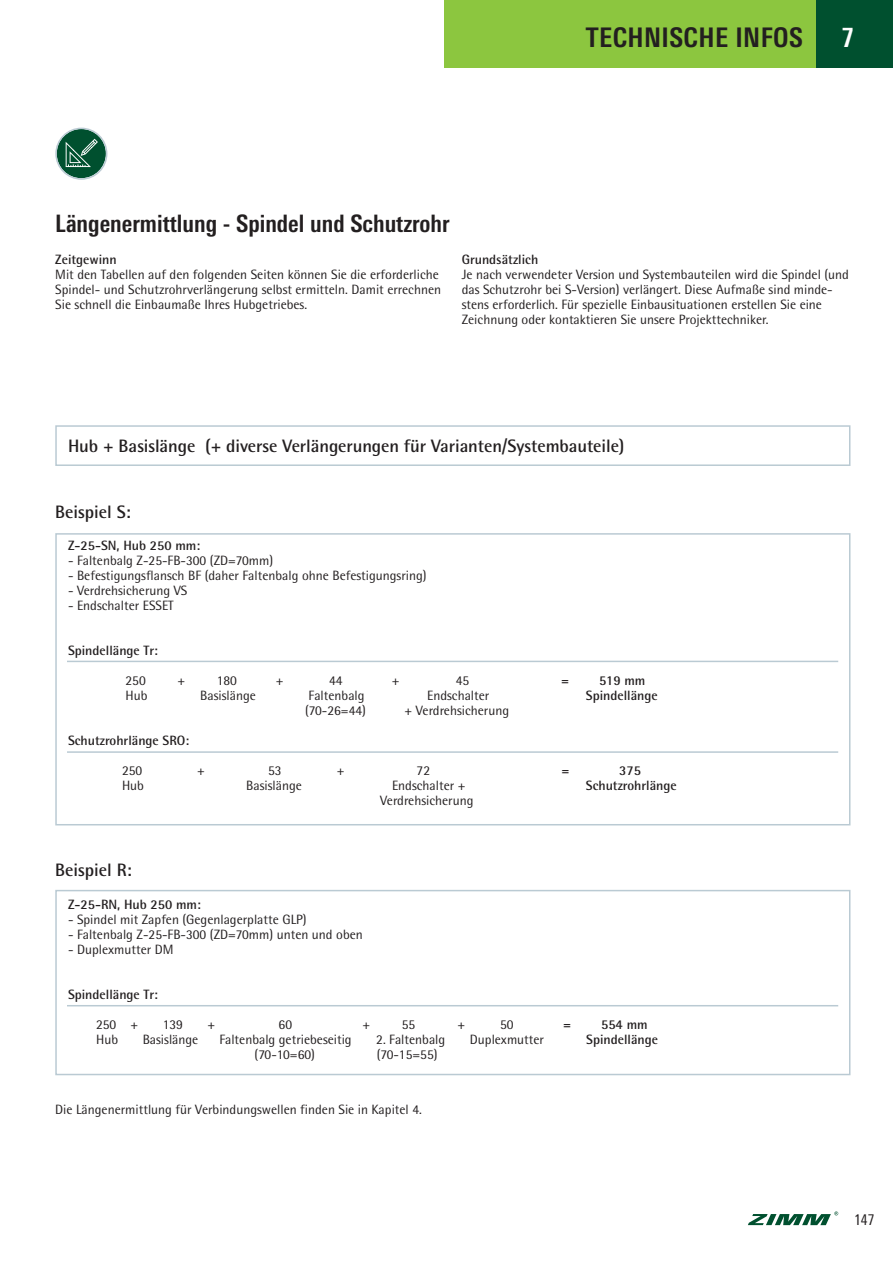
<style>
.page{position:relative;width:893px;height:1263px;background:#fff}
.page>*{position:absolute;margin:0;border:0;box-sizing:border-box;transform-origin:0 0}
.t1{font:700 condensed 27px "Linotype Univers";letter-spacing:.015em;color:#231f20}
.t2{font:700 condensed 27px "Linotype Univers";color:#fff}
.t3{font:700 condensed 24px "Linotype Univers";color:#231f20}
.t4{font:700 18px "Rotis Semi Sans";letter-spacing:-.005em;color:#231f20}
.t5{font:condensed 15px "Linotype Univers";color:#231f20}
.t6{font:13.5px/15px "Rotis Semi Sans";color:#231f20}
.t7{font:700 13.5px "Rotis Semi Sans";color:#231f20}
</style>
<div class="page">
<div style="left:444px;top:0;width:449px;height:68px;background:#8cc63f"></div>
<div style="left:816px;top:0;width:77px;height:68px;background:#00502f"></div>
<svg style="left:748px;top:1211px;width:90px;height:14px"></svg>
<div style="left:55px;top:425px;width:795px;height:41px;border:2px solid #bacad3"></div>
<div style="left:55px;top:533px;width:795px;height:292px;border:2px solid #bacad3"></div>
<div style="left:55px;top:890px;width:795px;height:185px;border:2px solid #bacad3"></div>
<hr style="left:67px;top:661px;width:771px;height:1px;background:#bacad3">
<hr style="left:67px;top:1005px;width:771px;height:1px;background:#bacad3">
<hr style="left:67px;top:751px;width:771px;height:2px;background:#bacad3">
<svg style="left:55px;top:128px;width:52px;height:52px"></svg>
<h1 class="t1" style="left:586px;top:28px;width:218px">TECHNISCHE INFOS</h1>
<h1 class="t2" style="left:841px;top:28px;width:14px">7</h1>
<h2 class="t3" style="left:55px;top:214px;width:396px">Längenermittlung - Spindel und Schutzrohr</h2>
<p class="t7" style="left:55px;top:255px;width:63px">Zeitgewinn</p>
<p class="t6" style="left:55px;top:269px;width:387px">Mit den Tabellen auf den folgenden Seiten können Sie die erforderliche<br>Spindel- und Schutzrohrverlängerung selbst ermitteln. Damit errechnen<br>Sie schnell die Einbaumaße Ihres Hubgetriebes.</p>
<p class="t7" style="left:462px;top:255px;width:78px">Grundsätzlich</p>
<p class="t6" style="left:462px;top:269px;width:389px">Je nach verwendeter Version und Systembauteilen wird die Spindel (und das Schutzrohr bei S-Version) verlängert. Diese Aufmaße sind minde&shy;stens erforderlich. Für spezielle Einbausituationen erstellen Sie eine Zeichnung oder kontaktieren Sie unsere Projekttechniker.</p>
<h3 class="t4" style="left:68px;top:439px;width:558px">Hub + Basislänge (+ diverse Verlängerungen für Varianten/Systembauteile)</h3>
<h3 class="t4" style="left:55px;top:505px;width:77px">Beispiel S:</h3>
<p class="t7" style="left:68px;top:540px;width:134px">Z-25-SN, Hub 250 mm:</p>
<p class="t6" style="left:68px;top:554px;width:207px">- Faltenbalg Z-25-FB-300 (ZD=70mm)</p>
<p class="t6" style="left:68px;top:569px;width:360px">- Befestigungsflansch BF (daher Faltenbalg ohne Befestigungsring)</p>
<p class="t6" style="left:68px;top:584px;width:121px">- Verdrehsicherung VS</p>
<p class="t6" style="left:68px;top:599px;width:107px">- Endschalter ESSET</p>
<p class="t7" style="left:68px;top:645px;width:91px">Spindellänge Tr:</p>
<p class="t6" style="left:126px;top:674px;width:22px">250</p>
<p class="t6" style="left:177px;top:674px;width:9px">+</p>
<p class="t6" style="left:217px;top:674px;width:22px">180</p>
<p class="t6" style="left:276px;top:674px;width:9px">+</p>
<p class="t6" style="left:329px;top:674px;width:15px">44</p>
<p class="t6" style="left:392px;top:674px;width:9px">+</p>
<p class="t6" style="left:456px;top:674px;width:15px">45</p>
<p class="t7" style="left:561px;top:675px;width:10px">=</p>
<p class="t7" style="left:599px;top:675px;width:48px">519 mm</p>
<p class="t6" style="left:126px;top:689px;width:24px">Hub</p>
<p class="t6" style="left:200px;top:689px;width:57px">Basislänge</p>
<p class="t6" style="left:309px;top:689px;width:57px">Faltenbalg</p>
<p class="t6" style="left:427px;top:689px;width:64px">Endschalter</p>
<p class="t7" style="left:586px;top:690px;width:73px">Spindellänge</p>
<p class="t6" style="left:305px;top:704px;width:62px">(70-26=44)</p>
<p class="t6" style="left:405px;top:704px;width:106px">+ Verdrehsicherung</p>
<p class="t7" style="left:68px;top:735px;width:123px">Schutzrohrlänge SRO:</p>
<p class="t6" style="left:122px;top:764px;width:22px">250</p>
<p class="t6" style="left:197px;top:764px;width:9px">+</p>
<p class="t6" style="left:268px;top:764px;width:15px">53</p>
<p class="t6" style="left:337px;top:764px;width:9px">+</p>
<p class="t6" style="left:417px;top:764px;width:15px">72</p>
<p class="t7" style="left:561px;top:765px;width:10px">=</p>
<p class="t7" style="left:619px;top:765px;width:23px">375</p>
<p class="t6" style="left:122px;top:779px;width:24px">Hub</p>
<p class="t6" style="left:246px;top:779px;width:57px">Basislänge</p>
<p class="t6" style="left:392px;top:779px;width:75px">Endschalter +</p>
<p class="t7" style="left:586px;top:780px;width:92px">Schutzrohrlänge</p>
<p class="t6" style="left:380px;top:794px;width:95px">Verdrehsicherung</p>
<h3 class="t4" style="left:55px;top:864px;width:78px">Beispiel R:</h3>
<p class="t7" style="left:68px;top:900px;width:134px">Z-25-RN, Hub 250 mm:</p>
<p class="t6" style="left:68px;top:913px;width:240px">- Spindel mit Zapfen (Gegenlagerplatte GLP)</p>
<p class="t6" style="left:68px;top:928px;width:296px">- Faltenbalg Z-25-FB-300 (ZD=70mm) unten und oben</p>
<p class="t6" style="left:68px;top:943px;width:107px">- Duplexmutter DM</p>
<p class="t7" style="left:68px;top:990px;width:91px">Spindellänge Tr:</p>
<p class="t6" style="left:96px;top:1018px;width:44px">250 +</p>
<p class="t6" style="left:163px;top:1018px;width:22px">139</p>
<p class="t6" style="left:208px;top:1018px;width:9px">+</p>
<p class="t6" style="left:279px;top:1018px;width:15px">60</p>
<p class="t6" style="left:362px;top:1018px;width:9px">+</p>
<p class="t6" style="left:402px;top:1018px;width:15px">55</p>
<p class="t6" style="left:457px;top:1018px;width:9px">+</p>
<p class="t6" style="left:500px;top:1018px;width:15px">50</p>
<p class="t7" style="left:563px;top:1020px;width:10px">=</p>
<p class="t7" style="left:601px;top:1020px;width:48px">554 mm</p>
<p class="t6" style="left:96px;top:1033px;width:24px">Hub</p>
<p class="t6" style="left:143px;top:1033px;width:57px">Basislänge</p>
<p class="t6" style="left:219px;top:1033px;width:134px">Faltenbalg getriebeseitig</p>
<p class="t6" style="left:376px;top:1033px;width:71px">2. Faltenbalg</p>
<p class="t6" style="left:470px;top:1033px;width:76px">Duplexmutter</p>
<p class="t7" style="left:586px;top:1035px;width:73px">Spindellänge</p>
<p class="t6" style="left:255px;top:1048px;width:62px">(70-10=60)</p>
<p class="t6" style="left:377px;top:1048px;width:62px">(70-15=55)</p>
<p class="t6" style="left:55px;top:1103px;width:368px">Die Längenermittlung für Verbindungswellen finden Sie in Kapitel 4.</p>
<p class="t5" style="left:854px;top:1214px;width:22px">147</p>
</div>
